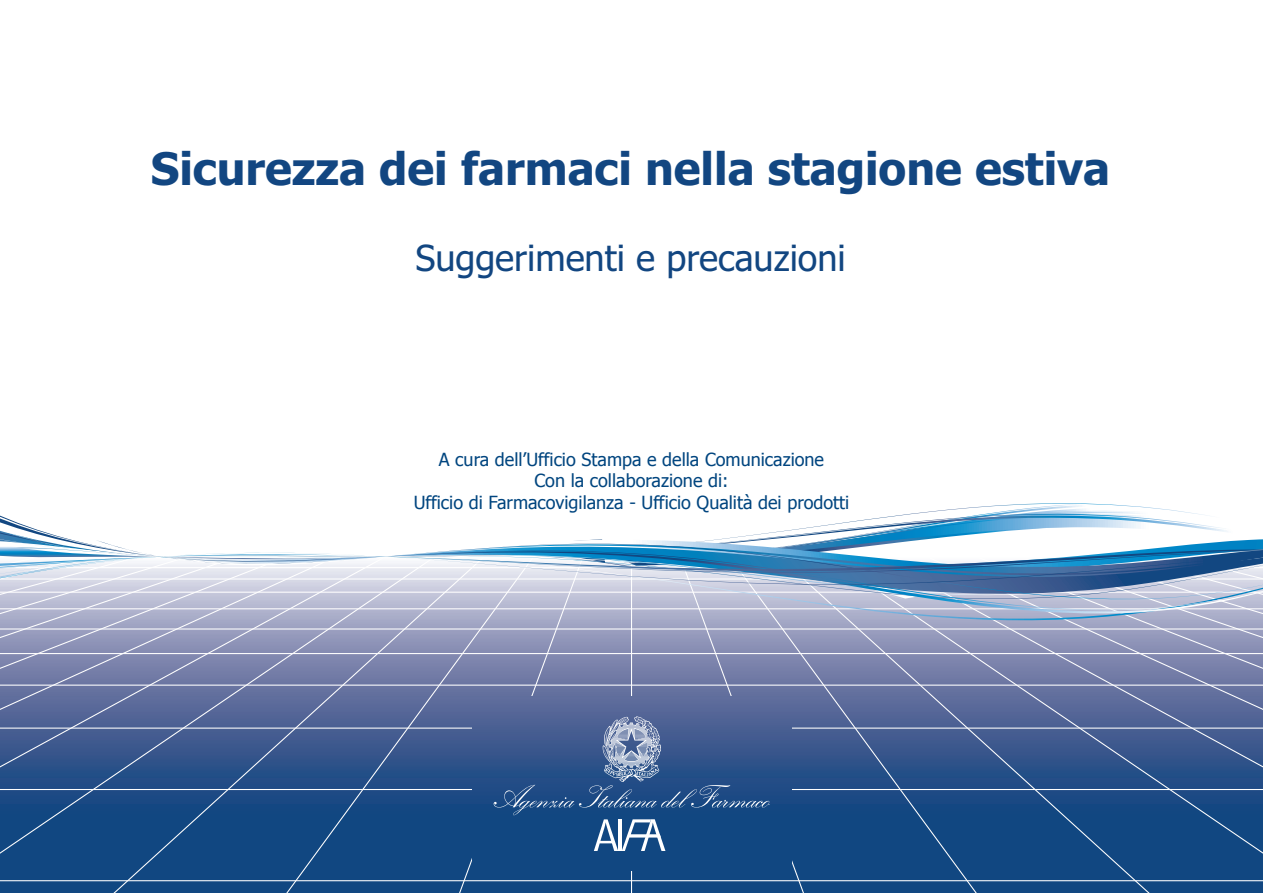
<style>
.page{position:relative;width:1263px;height:893px;background:#fff}
.page>*{position:absolute;margin:0;border:0;box-sizing:border-box;transform-origin:0 0}
.t1{font:700 45px "Tahoma";color:#124681}
.t2{font:36px "Tahoma";color:#124681}
.t3{font:18px/21.6px "Tahoma";color:#01457f;text-align:center}
</style>
<div class="page">
<svg style="left:534px;top:675px;width:50px;height:218px"></svg>
<svg style="left:484px;top:675px;width:50px;height:218px"></svg>
<svg style="left:81px;top:675px;width:403px;height:218px"></svg>
<svg style="left:0;top:675px;width:434px;height:190px"></svg>
<svg style="left:0;top:675px;width:385px;height:101px"></svg>
<svg style="left:0;top:675px;width:335px;height:42px"></svg>
<svg style="left:679px;top:675px;width:50px;height:218px"></svg>
<svg style="left:729px;top:675px;width:50px;height:218px"></svg>
<svg style="left:779px;top:675px;width:403px;height:218px"></svg>
<svg style="left:828px;top:675px;width:435px;height:190px"></svg>
<svg style="left:878px;top:675px;width:385px;height:101px"></svg>
<svg style="left:928px;top:675px;width:335px;height:42px"></svg>
<svg style="left:472px;top:696px;width:319px;height:175px"></svg>
<svg style="left:0;top:503px;width:1263px;height:172px"></svg>
<svg style="left:0;top:550px;width:1263px;height:36px"></svg>
<svg style="left:494px;top:716px;width:276px;height:135px"></svg>
<h1 class="t1" style="left:151px;top:137px;width:961px">Sicurezza dei farmaci nella stagione estiva</h1>
<h2 class="t2" style="left:415px;top:234px;width:432px">Suggerimenti e precauzioni</h2>
<p class="t3" style="left:414px;top:448px;width:437px">A cura dell’Ufficio Stampa e della Comunicazione<br>Con la collaborazione di:<br>Ufficio di Farmacovigilanza - Ufficio Qualità dei prodotti</p>
</div>
